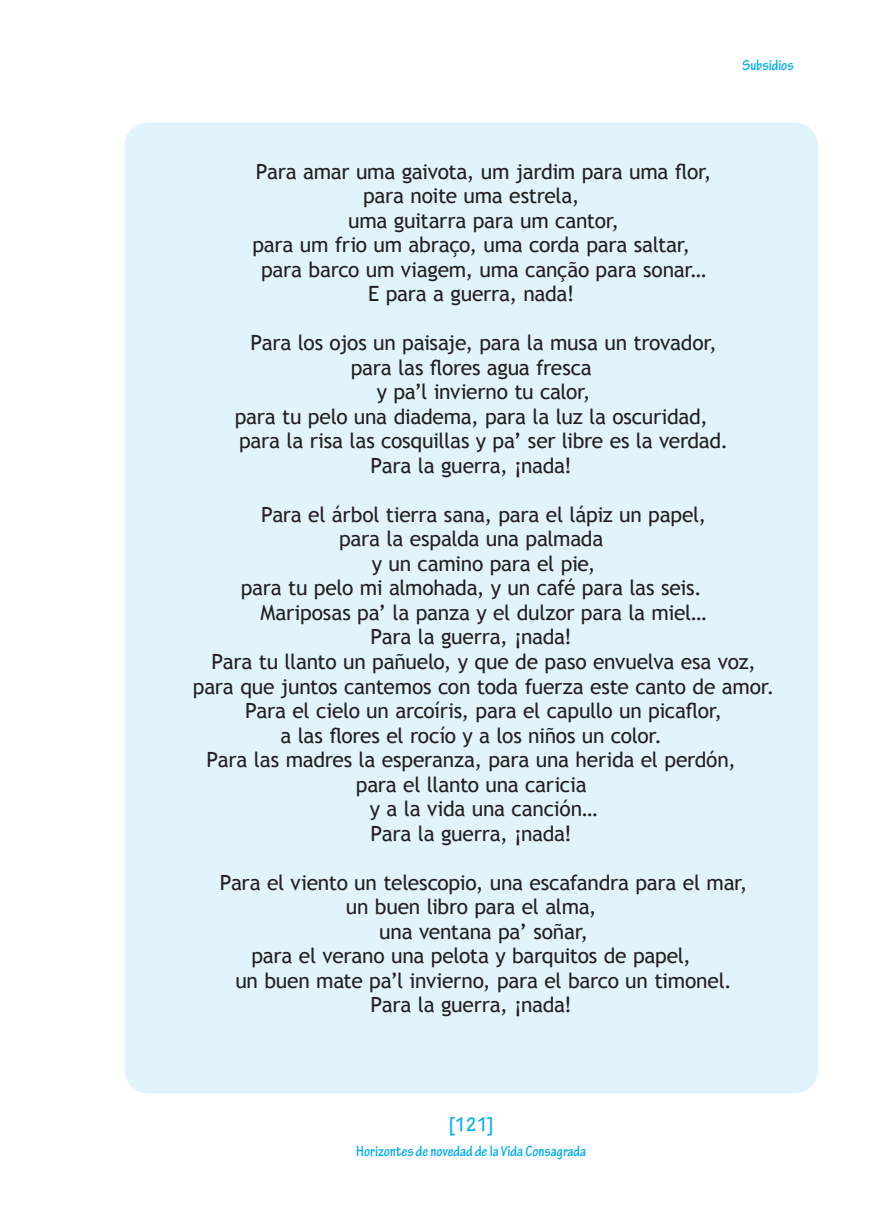
<style>
.page{position:relative;width:893px;height:1216px;background:#fff}
.page>*{position:absolute;margin:0;border:0;box-sizing:border-box;transform-origin:0 0}
.t1{font:21px "Trebuchet MS";letter-spacing:-.015em;color:#231f20}
.t2{font:700 condensed 21px "Tekton Pro";color:#00aeef}
.t3{font:700 condensed 15.75px "Tekton Pro";color:#00aeef}
</style>
<div class="page">
<div style="left:124px;top:122px;width:694px;height:971px;background:#e1f4fc;border-radius:25px"></div>
<p class="t3" style="left:742px;top:56px;width:53px">Subsidios</p>
<p class="t1" style="left:256px;top:158px;width:457px">Para amar uma gaivota, um jardim para uma flor,</p>
<p class="t1" style="left:363px;top:182px;width:218px">para noite uma estrela,</p>
<p class="t1" style="left:348px;top:207px;width:273px">uma guitarra para um cantor,</p>
<p class="t1" style="left:252px;top:231px;width:439px">para um frio um abraço, uma corda para saltar,</p>
<p class="t1" style="left:261px;top:256px;width:447px">para barco um viagem, uma canção para sonar…</p>
<p class="t1" style="left:368px;top:280px;width:208px">E para a guerra, nada!</p>
<p class="t1" style="left:251px;top:329px;width:468px">Para los ojos un paisaje, para la musa un trovador,</p>
<p class="t1" style="left:351px;top:354px;width:243px">para las flores agua fresca</p>
<p class="t1" style="left:377px;top:378px;width:215px">y pa’l invierno tu calor,</p>
<p class="t1" style="left:235px;top:403px;width:474px">para tu pelo una diadema, para la luz la oscuridad,</p>
<p class="t1" style="left:239px;top:427px;width:491px">para la risa las cosquillas y pa’ ser libre es la verdad.</p>
<p class="t1" style="left:371px;top:452px;width:203px">Para la guerra, ¡nada!</p>
<p class="t1" style="left:261px;top:501px;width:447px">Para el árbol tierra sana, para el lápiz un papel,</p>
<p class="t1" style="left:339px;top:525px;width:266px">para la espalda una palmada</p>
<p class="t1" style="left:372px;top:550px;width:225px">y un camino para el pie,</p>
<p class="t1" style="left:241px;top:574px;width:463px">para tu pelo mi almohada, y un café para las seis.</p>
<p class="t1" style="left:261px;top:599px;width:448px">Mariposas pa’ la panza y el dulzor para la miel…</p>
<p class="t1" style="left:370px;top:623px;width:203px">Para la guerra, ¡nada!</p>
<p class="t1" style="left:211px;top:648px;width:546px">Para tu llanto un pañuelo, y que de paso envuelva esa voz,</p>
<p class="t1" style="left:193px;top:672px;width:583px">para que juntos cantemos con toda fuerza este canto de amor.</p>
<p class="t1" style="left:245px;top:697px;width:478px">Para el cielo un arcoíris, para el capullo un picaflor,</p>
<p class="t1" style="left:280px;top:721px;width:383px">a las flores el rocío y a los niños un color.</p>
<p class="t1" style="left:207px;top:746px;width:531px">Para las madres la esperanza, para una herida el perdón,</p>
<p class="t1" style="left:356px;top:771px;width:232px">para el llanto una caricia</p>
<p class="t1" style="left:370px;top:795px;width:229px">y a la vida una canción…</p>
<p class="t1" style="left:370px;top:820px;width:203px">Para la guerra, ¡nada!</p>
<p class="t1" style="left:220px;top:869px;width:529px">Para el viento un telescopio, una escafandra para el mar,</p>
<p class="t1" style="left:346px;top:893px;width:252px">un buen libro para el alma,</p>
<p class="t1" style="left:379px;top:918px;width:210px">una ventana pa’ soñar,</p>
<p class="t1" style="left:251px;top:942px;width:441px">para el verano una pelota y barquitos de papel,</p>
<p class="t1" style="left:235px;top:967px;width:498px">un buen mate pa’l invierno, para el barco un timonel.</p>
<p class="t1" style="left:370px;top:991px;width:203px">Para la guerra, ¡nada!</p>
<p class="t2" style="left:449px;top:1112px;width:46px">[121]</p>
<p class="t3" style="left:356px;top:1141px;width:232px">Horizontes de novedad de la Vida Consagrada</p>
</div>
